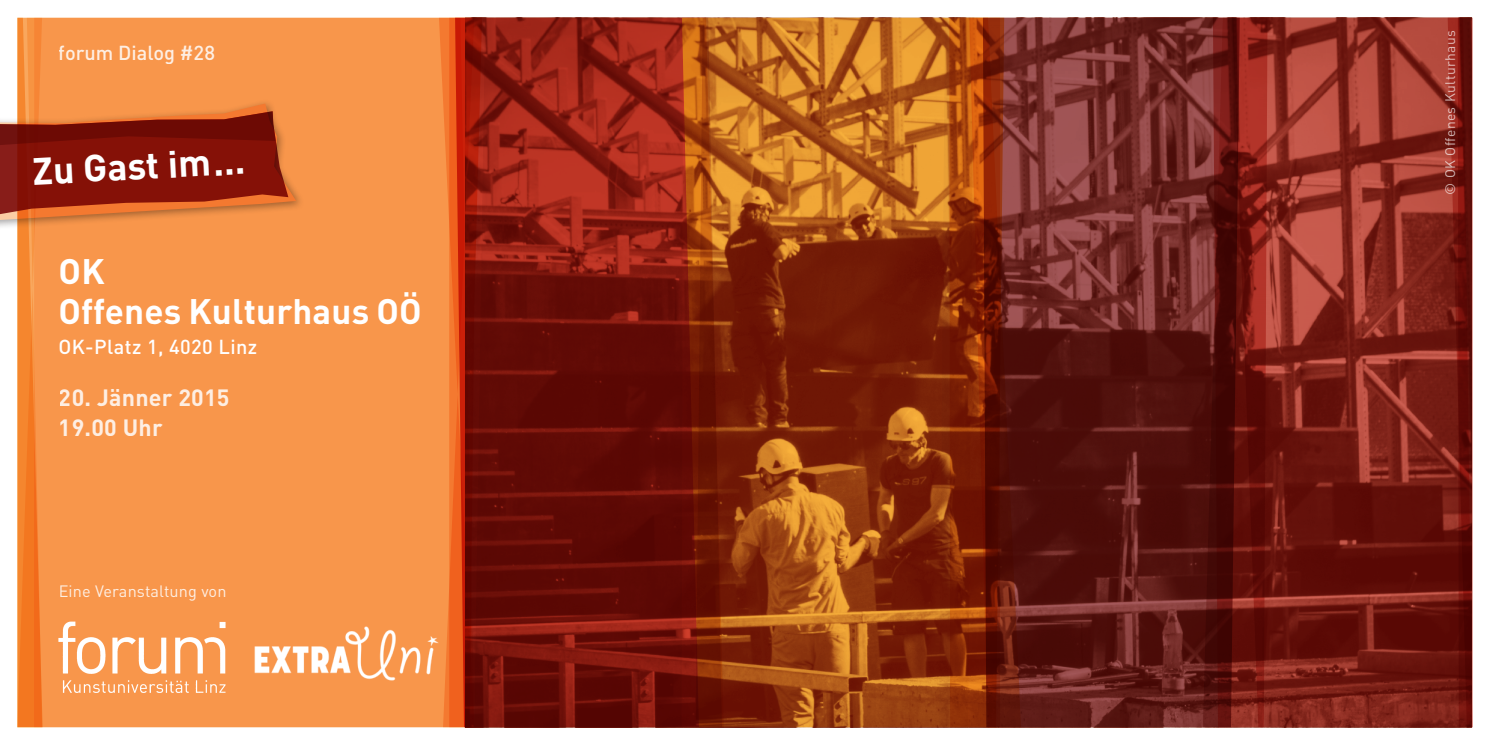
<style>
.page{position:relative;width:1489px;height:745px;background:#fff}
.page>*{position:absolute;margin:0;border:0;box-sizing:border-box;transform-origin:0 0}
.t1{font:700 37.5px "DIN";color:#fff}
.t2{font:700 35px/40px "DIN";letter-spacing:.005em;color:#fff}
.t3{font:700 23.25px/30px "DIN";letter-spacing:.01em;color:#fff}
.t4{font:500 20px "DIN";letter-spacing:.02em;color:#fff}
.t5{font:500 20px "DIN";color:#fff}
.t6{font:16.25px "DIN";letter-spacing:.01em;color:#fff}
.t7{font:13.75px "DIN";letter-spacing:.03em;color:#fff}
</style>
<div class="page">
<div style="left:296px;top:18px;width:143px;height:708px;background:#f8964b"></div>
<svg style="left:1471px;top:18px;width:1px;height:708px"></svg>
<svg style="left:439px;top:18px;width:26px;height:708px;background:#eb682a"></svg>
<div style="left:0;top:97px;width:305px;height:133px;background:#f8964b"></div>
<svg style="left:0;top:18px;width:296px;height:708px;background:#ea8b4c"></svg>
<img style="left:465px;top:18px;width:1006px;height:708px">
<img style="left:242px;top:624px;width:207px;height:70px">
<p class="t5" style="left:59px;top:40px;width:158px">forum Dialog #28</p>
<h1 class="t1" style="left:31px;top:147px;width:214px;rotate:-3deg">Zu Gast im...</h1>
<h2 class="t2" style="left:58px;top:250px;width:365px">OK<br>Offenes Kulturhaus OÖ</h2>
<p class="t4" style="left:58px;top:334px;width:200px">OK-Platz 1, 4020 Linz</p>
<p class="t3" style="left:59px;top:381px;width:172px">20. Jänner 2015<br>19.00 Uhr</p>
<p class="t6" style="left:59px;top:581px;width:169px">Eine Veranstaltung von</p>
<p class="t7" style="left:1441px;top:195px;width:166px;rotate:-90deg">© OK Offenes Kulturhaus</p>
</div>
